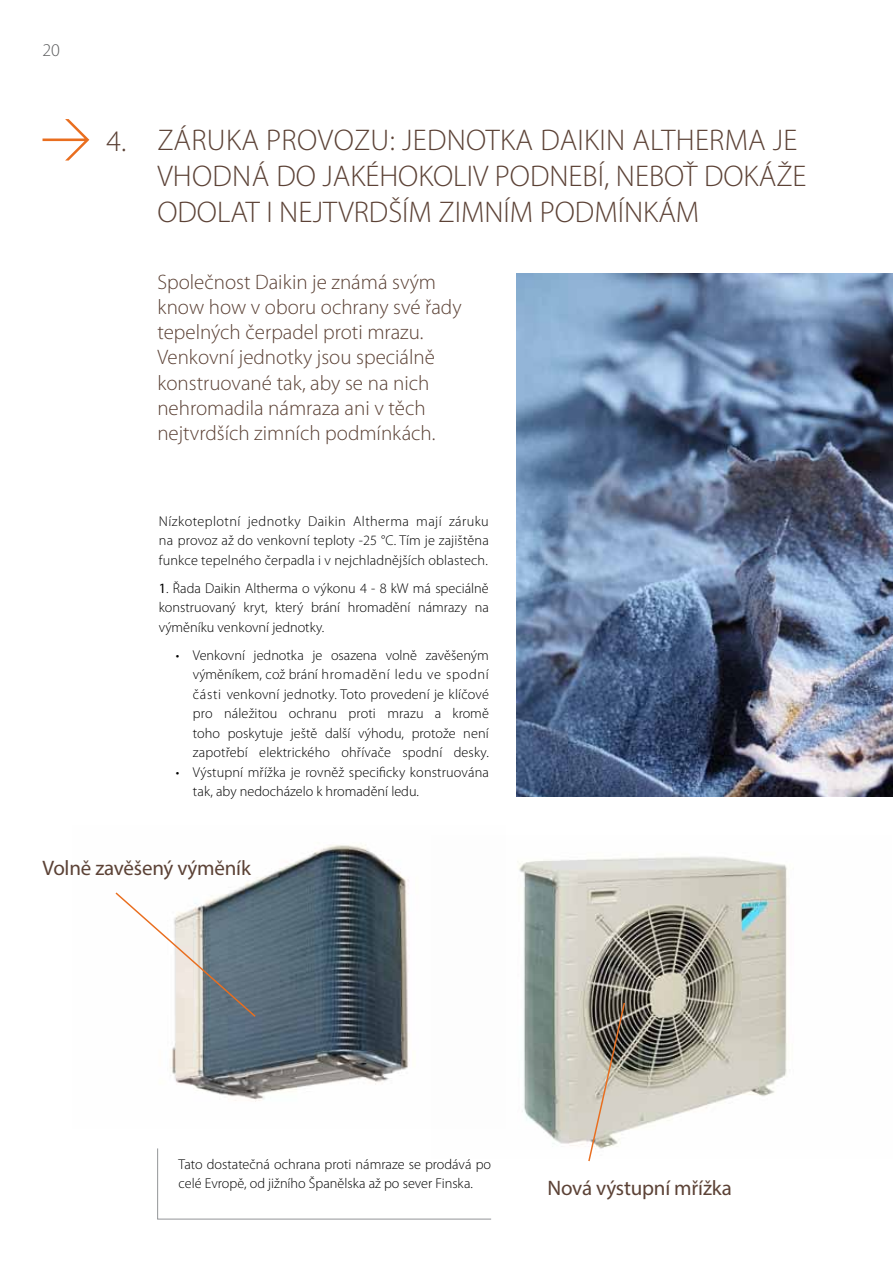
<style>
.page{position:relative;width:893px;height:1263px;background:#fff}
.page>*{position:absolute;margin:0;border:0;box-sizing:border-box;transform-origin:0 0}
.t1{font:300 30px/36px "Myriad Pro";color:#5c4236}
.t2{font:300 21px/25.2px "Myriad Pro";color:#5c4236}
.t3{font:21px "Myriad Pro";letter-spacing:-.01em;color:#5c4236}
.t4{font:300 18px "Myriad Pro";color:#5a5b5d}
.t5{font:300 14.25px/19.5px "Myriad Pro";color:#000;text-align:justify}
.s1{font-weight:400}
</style>
<div class="page">
<img style="left:517px;top:273px;width:376px;height:523px">
<img style="left:519px;top:856px;width:268px;height:291px">
<img style="left:170px;top:844px;width:239px;height:258px">
<svg style="left:587px;top:1001px;width:39px;height:161px;background:#b0a99d"></svg>
<svg style="left:115px;top:891px;width:142px;height:127px"></svg>
<svg style="left:43px;top:119px;width:46px;height:42px"></svg>
<svg style="left:157px;top:1148px;width:334px;height:72px"></svg>
<p class="t4" style="left:43px;top:40px;width:19px">20</p>
<h1 class="t1" style="left:106px;top:124px;width:21px">4.</h1>
<h1 class="t1" style="left:157px;top:123px;width:651px">ZÁRUKA PROVOZU: JEDNOTKA DAIKIN ALTHERMA JE<br>VHODNÁ DO JAKÉHOKOLIV PODNEBÍ, NEBOŤ DOKÁŽE<br>ODOLAT I NEJTVRDŠÍM ZIMNÍM PODMÍNKÁM</h1>
<h2 class="t2" style="left:157px;top:270px;width:306px">Společnost Daikin je známá svým know how v oboru ochrany své řady tepelných čerpadel proti mrazu.<br>Venkovní jednotky jsou speciálně konstruované tak, aby se na nich nehromadila námraza ani v těch nejtvrdších zimních podmínkách.</h2>
<p class="t5" style="left:159px;top:511px;width:332px">Nízkoteplotní jednotky Daikin Altherma mají záruku na provoz až do venkovní teploty -25 °C. Tím je zajištěna funkce tepelného čerpadla i v nejchladnějších oblastech.</p>
<p class="t5" style="left:159px;top:578px;width:332px"><span class="s1">1</span>. Řada Daikin Altherma o výkonu 4 - 8 kW má speciálně konstruovaný kryt, který brání hromadění námrazy na výměníku venkovní jednotky.</p>
<p class="t5" style="left:193px;top:645px;width:298px;text-indent:-17px">• Venkovní jednotka je osazena volně zavěšeným výměníkem, což brání hromadění ledu ve spodní části venkovní jednotky. Toto provedení je klíčové pro náležitou ochranu proti mrazu a kromě toho poskytuje ještě další výhodu, protože není zapotřebí elektrického ohřívače spodní desky.</p>
<p class="t5" style="left:193px;top:762px;width:297px;text-indent:-17px">• Výstupní mřížka je rovněž specificky konstruována tak, aby nedocházelo k hromadění ledu.</p>
<h2 class="t3" style="left:43px;top:855px;width:210px">Volně zavěšený výměník</h2>
<p class="t5" style="left:179px;top:1155px;width:314px">Tato dostatečná ochrana proti námraze se prodává po celé Evropě, od jižního Španělska až po sever Finska.</p>
<h2 class="t3" style="left:547px;top:1175px;width:186px">Nová výstupní mřížka</h2>
</div>
